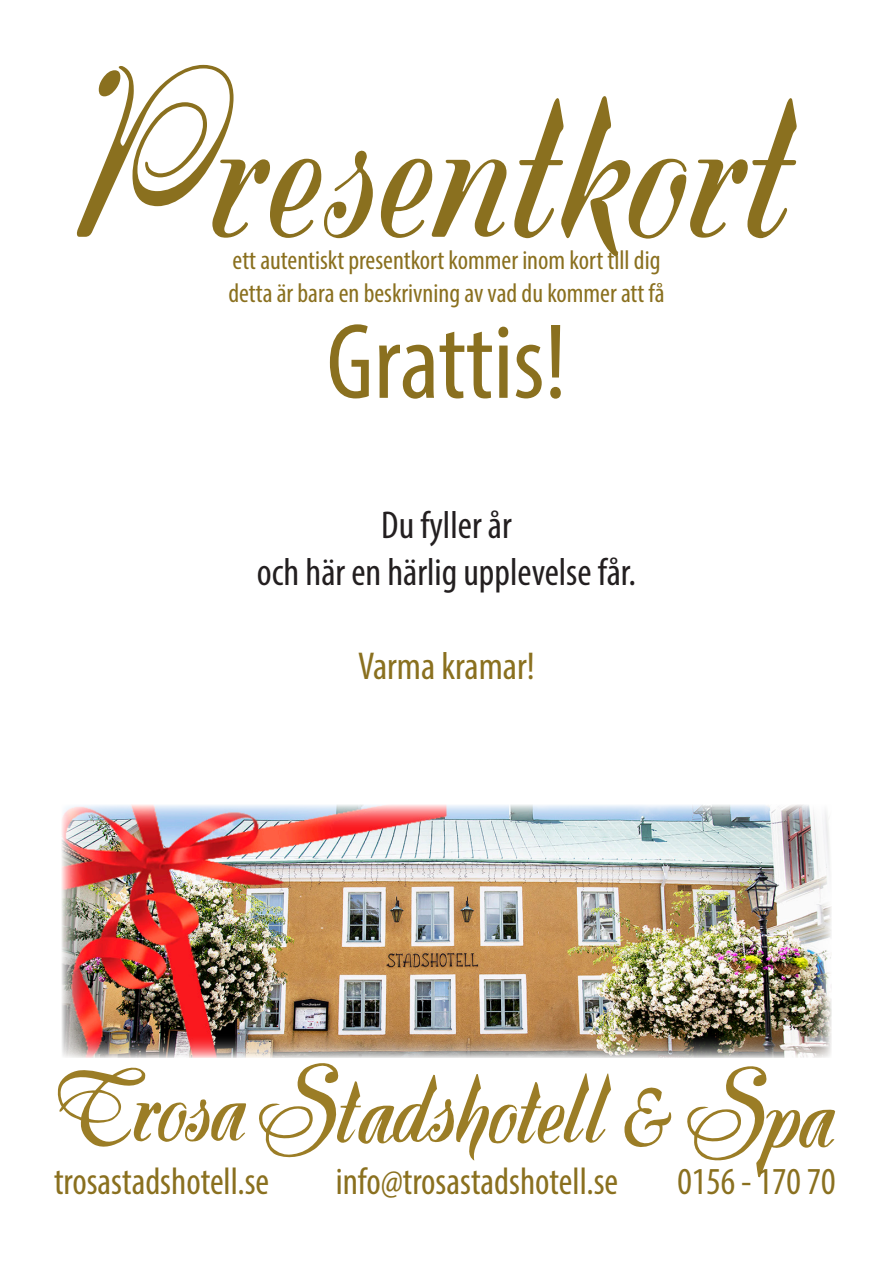
<style>
.page{position:relative;width:893px;height:1263px;background:#fff}
.page>*{position:absolute;margin:0;border:0;box-sizing:border-box;transform-origin:0 0}
.t1{font:225px "Primrose JF";color:#8a701f}
.t2{font:condensed 108px "Myriad Pro";color:#8a701f}
.t3{font:condensed 39px "Myriad Pro";color:#231f20}
.t4{font:condensed 39px "Myriad Pro";color:#8a701f}
.t5{font:condensed 38.25px "Myriad Pro";color:#8a701f}
.t6{font:condensed 27px "Myriad Pro";color:#8a701f}
</style>
<div class="page">
<svg style="left:58px;top:1067px;width:188px;height:80px"></svg>
<svg style="left:259px;top:1063px;width:352px;height:97px"></svg>
<svg style="left:624px;top:1087px;width:47px;height:60px"></svg>
<svg style="left:687px;top:1066px;width:148px;height:111px"></svg>
<img style="left:62px;top:805px;width:769px;height:253px">
<p class="t1" style="left:74px;top:21px;width:717px">Presentkort</p>
<p class="t6" style="left:233px;top:244px;width:429px">ett autentiskt presentkort kommer inom kort till dig</p>
<p class="t6" style="left:228px;top:276px;width:438px">detta är bara en beskrivning av vad du kommer att få</p>
<p class="t2" style="left:326px;top:297px;width:242px">Grattis!</p>
<p class="t3" style="left:381px;top:502px;width:132px">Du fyller år</p>
<p class="t3" style="left:257px;top:549px;width:381px">och här en härlig upplevelse får.</p>
<p class="t4" style="left:358px;top:642px;width:178px">Varma kramar!</p>
<p class="t5" style="left:54px;top:1158px;width:217px">trosastadshotell.se</p>
<p class="t5" style="left:336px;top:1158px;width:284px">info@trosastadshotell.se</p>
<p class="t5" style="left:677px;top:1158px;width:160px">0156 - 170 70</p>
</div>
